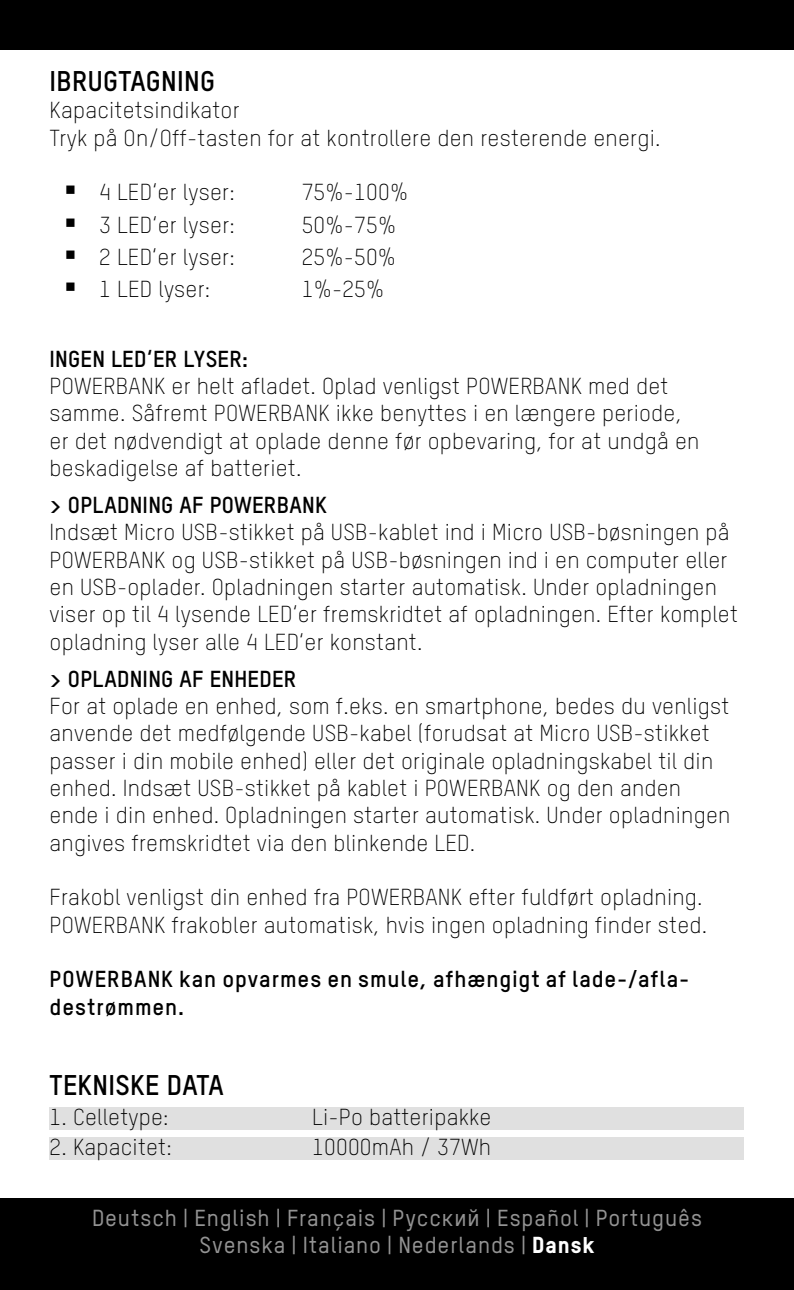
<style>
.page{position:relative;width:794px;height:1290px;background:#fff}
.page>*{position:absolute;margin:0;border:0;box-sizing:border-box;transform-origin:0 0}
.t1{font:700 28px "TSTARPRO";letter-spacing:.01em;color:#000}
.t2{font:300 22.75px/27.3px "TSTARPRO";letter-spacing:.01em;color:#000}
.t3{font:500 22.75px/27.3px "TSTARPRO";letter-spacing:.04em;color:#939393;text-align:center}
.t4{font:700 22.75px/27.3px "TSTARPRO";letter-spacing:.035em;color:#000}
.t5{font:700 22.75px "TSTARPRO";letter-spacing:.01em;color:#000}
.s1{font-weight:800;color:#fff}
</style>
<div class="page">
<div style="left:0;top:0;width:794px;height:50px;background:#000"></div>
<div style="left:0;top:1198px;width:794px;height:92px;background:#000"></div>
<div style="left:50px;top:1107px;width:694px;height:23px;background:#e0e0e0"></div>
<div style="left:50px;top:1137px;width:694px;height:23px;background:#e0e0e0"></div>
<p class="t1" style="left:50px;top:62px;width:167px">IBRUGTAGNING</p>
<p class="t2" style="left:50px;top:96px;width:612px">Kapacitetsindikator<br>Tryk på On/Off-tasten for at kontrollere den resterende energi.</p>
<p class="t2" style="left:99px;top:178px;width:137px">4 LED‘er lyser:</p>
<p class="t2" style="left:302px;top:178px;width:108px">75%-100%</p>
<p class="t2" style="left:99px;top:210px;width:137px">3 LED‘er lyser:</p>
<p class="t2" style="left:302px;top:210px;width:96px">50%-75%</p>
<p class="t2" style="left:99px;top:242px;width:137px">2 LED‘er lyser:</p>
<p class="t2" style="left:302px;top:242px;width:96px">25%-50%</p>
<p class="t2" style="left:99px;top:275px;width:113px">1 LED lyser:</p>
<p class="t2" style="left:302px;top:275px;width:84px">1%-25%</p>
<p class="t5" style="left:50px;top:343px;width:200px">INGEN LED‘ER LYSER:</p>
<p class="t2" style="left:50px;top:371px;width:651px">POWERBANK er helt afladet. Oplad venligst POWERBANK med det samme. Såfremt POWERBANK ikke benyttes i en længere periode, er det nødvendigt at oplade denne før opbevaring, for at undgå en beskadigelse af batteriet.</p>
<p class="t5" style="left:50px;top:489px;width:279px">&gt; OPLADNING AF POWERBANK</p>
<p class="t2" style="left:50px;top:518px;width:690px">Indsæt Micro USB-stikket på USB-kablet ind i Micro USB-bøsningen på POWERBANK og USB-stikket på USB-bøsningen ind i en computer eller en USB-oplader. Opladningen starter automatisk. Under opladningen viser op til 4 lysende LED‘er fremskridtet af opladningen. Efter komplet opladning lyser alle 4 LED‘er konstant.</p>
<p class="t5" style="left:50px;top:663px;width:248px">&gt; OPLADNING AF ENHEDER</p>
<p class="t2" style="left:50px;top:692px;width:682px">For at oplade en enhed, som f.eks. en smartphone, bedes du venligst anvende det medfølgende USB-kabel (forudsat at Micro USB-stikket passer i din mobile enhed) eller det originale opladningskabel til din enhed. Indsæt USB-stikket på kablet i POWERBANK og den anden ende i din enhed. Opladningen starter automatisk. Under opladningen angives fremskridtet via den blinkende LED.</p>
<p class="t2" style="left:50px;top:883px;width:659px">Frakobl venligst din enhed fra POWERBANK efter fuldført opladning.<br>POWERBANK frakobler automatisk, hvis ingen opladning finder sted.</p>
<p class="t4" style="left:50px;top:964px;width:641px">POWERBANK kan opvarmes en smule, afhængigt af lade-/afla&shy;destrømmen.</p>
<p class="t1" style="left:50px;top:1066px;width:176px">TEKNISKE DATA</p>
<p class="t2" style="left:50px;top:1102px;width:121px">1. Celletype:</p>
<p class="t2" style="left:312px;top:1102px;width:181px">Li-Po batteripakke</p>
<p class="t2" style="left:50px;top:1132px;width:124px">2. Kapacitet:</p>
<p class="t2" style="left:312px;top:1132px;width:180px">10000mAh / 37Wh</p>
<p class="t3" style="left:92px;top:1203px;width:611px">Deutsch | English | Français | Pусский | Español | Português<br>Svenska | Italiano | Nederlands | <span class="s1">Dansk</span></p>
</div>
